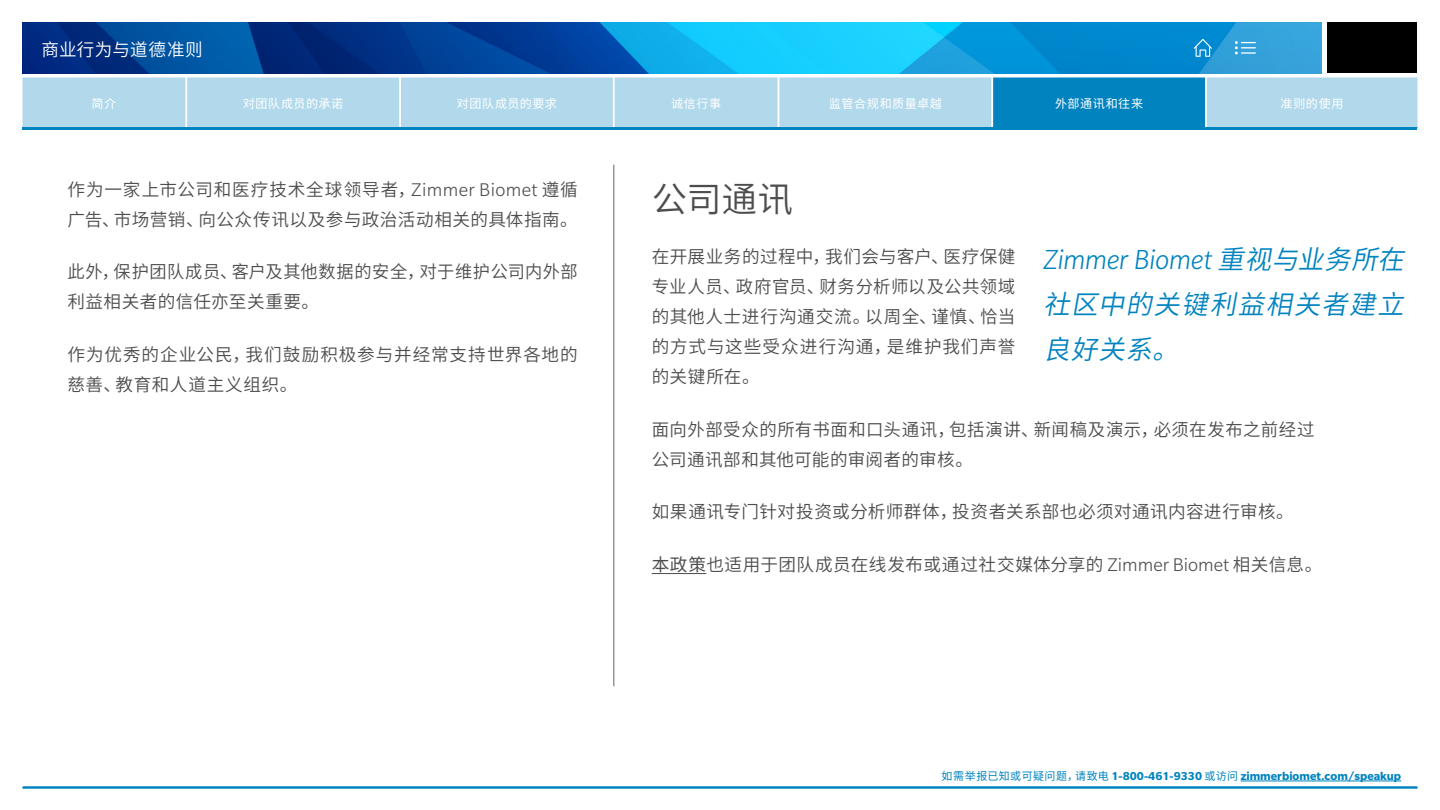
<style>
.page{position:relative;width:1440px;height:810px;background:#fff}
.page>*{position:absolute;margin:0;border:0;box-sizing:border-box;transform-origin:0 0}
.t1{font:600 35.25px "Noto Sans CJ Ksc";color:#4d4d4f}
.t2{font:italic 300 30px "Slate Pro";letter-spacing:-.01em;color:#0083bf}
.t3{font:italic 600 26.38px/45px "Noto Sans CJ Ksc";color:#0083bf}
.t4{font:300 20px "Slate Pro";letter-spacing:.02em;color:#4d4d4f}
.t5{font:600 17.62px/30px "Noto Sans CJ Ksc";letter-spacing:.03em;color:#4d4d4f}
.t6{font:600 17.62px/30px "Noto Sans CJ Ksc";letter-spacing:.05em;color:#4d4d4f}
.t7{font:600 17.62px "Noto Sans CJ Ksc";letter-spacing:.02em;color:#fff}
.t8{font:700 12.5px "Slate Pro";color:#0083bf}
.t9{font:12.12px "Noto Sans CJ Ksc";letter-spacing:.04em;color:#fff}
.s1{font-family:"Noto Sans CJ Ksc";font-weight:600;font-size:17.62px}
.s2{font-family:"Noto Sans CJ Ksc";font-weight:600;font-size:26.38px}
.s3{font-weight:400}
.s4{font-family:"Slate Pro";font-weight:300;font-size:20px}
.s5{font-family:"Noto Sans CJ Ksc";font-weight:400;font-size:11px}
</style>
<div class="page">
<img style="left:22px;top:22px;width:1300px;height:51px">
<div style="left:1328px;top:22px;width:90px;height:51px;background:#000"></div>
<svg style="left:1194px;top:39px;width:18px;height:18px"></svg>
<div style="left:994px;top:78px;width:210px;height:50px;background:#0083bf"></div>
<div style="left:993px;top:78px;width:212px;height:50px;border:1px solid #0083bf"></div>
<svg style="left:1235px;top:41px;width:21px;height:13px"></svg>
<hr style="left:22px;top:786px;width:1396px;height:3px;background:#0083bf">
<hr style="left:22px;top:127px;width:1396px;height:2px;background:#0083bf">
<hr style="left:1241px;top:781px;width:160px;height:1px;background:#0083bf">
<hr style="left:652px;top:573px;width:54px;height:1px;background:#4d4d4f">
<hr style="left:613px;top:165px;width:1px;height:521px;background:#808285">
<div style="left:1206px;top:75px;width:213px;height:52px;background:#b2d9eb"></div>
<div style="left:19px;top:75px;width:973px;height:52px;background:#b2d9eb"></div>
<p class="t7" style="left:41px;top:39px;width:163px">商业行为与道德准则</p>
<p class="t9" style="left:92px;top:97px;width:26px">简介</p>
<p class="t9" style="left:243px;top:97px;width:102px">对团队成员的承诺</p>
<p class="t9" style="left:457px;top:97px;width:101px">对团队成员的要求</p>
<p class="t9" style="left:671px;top:97px;width:52px">诚信行事</p>
<p class="t9" style="left:829px;top:97px;width:115px">监管合规和质量卓越</p>
<p class="t9" style="left:1055px;top:97px;width:90px">外部通讯和往来</p>
<p class="t9" style="left:1281px;top:97px;width:65px">准则的使用</p>
<p class="t5" style="left:68px;top:175px;width:512px">作为一家上市公司和医疗技术全球领导者，<br>广告、市场营销、向公众传讯以及参与政治活动相关的具体指南。</p>
<p class="t4" style="left:411px;top:179px;width:168px">Zimmer Biomet <span class="s1">遵循</span></p>
<h1 class="t1" style="left:652px;top:179px;width:143px">公司通讯</h1>
<p class="t5" style="left:68px;top:257px;width:512px">此外，保护团队成员、客户及其他数据的安全，对于维护公司内外部利益相关者的信任亦至关重要。</p>
<p class="t6" style="left:68px;top:340px;width:512px">作为优秀的企业公民，我们鼓励积极参与并经常支持世界各地的慈善、教育和人道主义组织。</p>
<h2 class="t2" style="left:1044px;top:244px;width:375px">Zimmer Biomet <span class="s2">重视与业务所在</span></h2>
<h3 class="t3" style="left:1044px;top:283px;width:375px">社区中的关键利益相关者建立良好关系。</h3>
<p class="t5" style="left:652px;top:242px;width:365px;text-align:justify">在开展业务的过程中，我们会与客户、医疗保健专业人员、政府官员、财务分析师以及公共领域的其他人士进行沟通交流。以周全、谨慎、恰当的方式与这些受众进行沟通，是维护我们声誉的关键所在。</p>
<p class="t5" style="left:652px;top:415px;width:664px">面向外部受众的所有书面和口头通讯，包括演讲、新闻稿及演示，必须在发布之前经过公司通讯部和其他可能的审阅者的审核。</p>
<p class="t5" style="left:652px;top:497px;width:644px">如果通讯专门针对投资或分析师群体，投资者关系部也必须对通讯内容进行审核。</p>
<p class="t5" style="left:652px;top:550px;width:672px"><span class="s3">本政策</span>也适用于团队成员在线发布或通过社交媒体分享的 <span class="s4">Zimmer Biomet</span> 相关信息。</p>
<p class="t8" style="left:942px;top:769px;width:461px"><span class="s5">如需举报已知或可疑问题，请致电</span> 1-800-461-9330 <span class="s5">或访问</span> zimmerbiomet.com/speakup</p>
</div>
